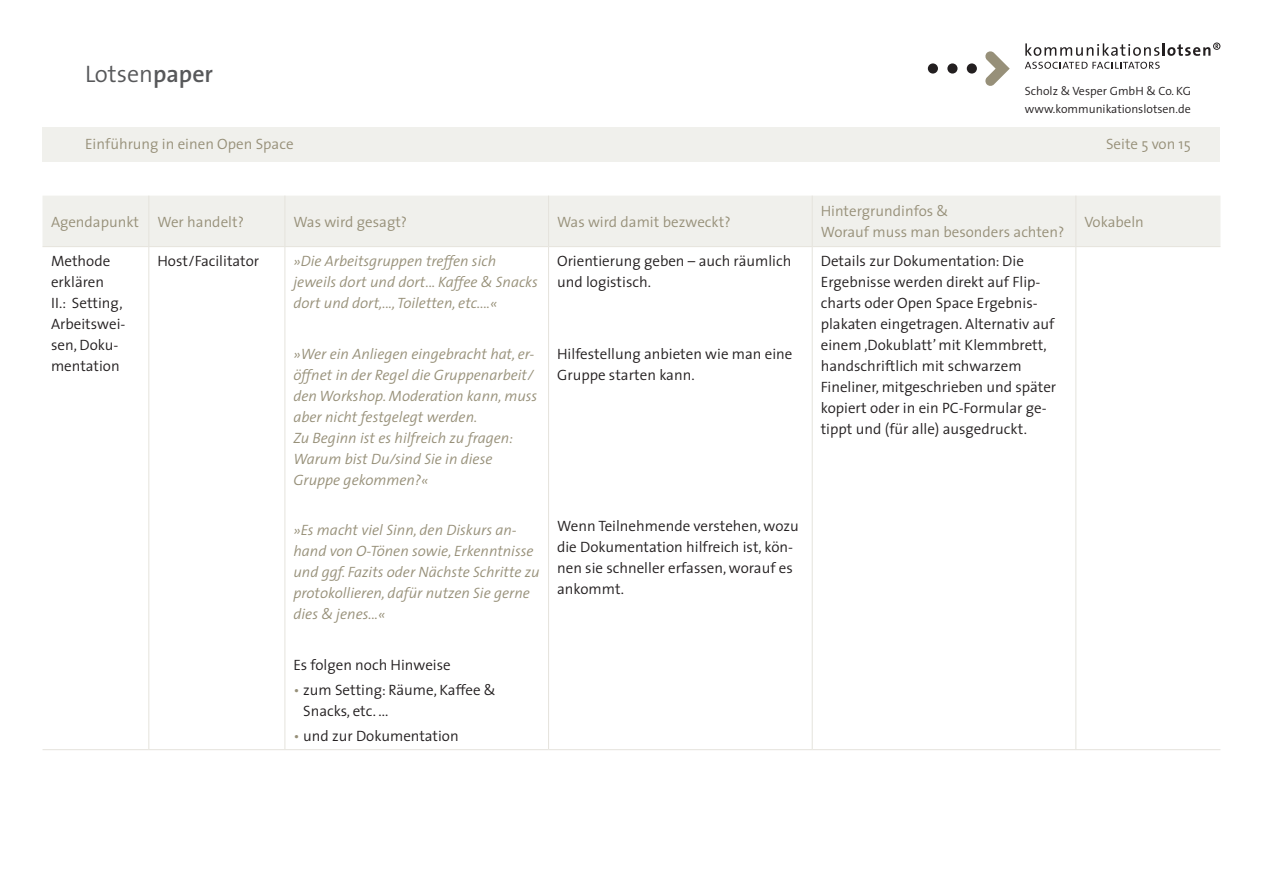
<style>
.page{position:relative;width:1263px;height:893px;background:#fff}
.page>*{position:absolute;margin:0;border:0;box-sizing:border-box;transform-origin:0 0}
.t1{font:300 24px "The Sans";color:#57585a}
.t2{font:300 15px/21px "The Sans";color:#231f20}
.t3{font:italic 300 15px/21px "The Sans";color:#979079}
.t4{font:300 15px/21px "The Sans";color:#979079}
.t5{font:300 12px/18px "The Sans";color:#231f20}
.s1{font-weight:600}
.s2{color:#979079}
</style>
<div class="page">
<svg style="left:985px;top:51px;width:25px;height:35px"></svg>
<div style="left:967px;top:63px;width:10px;height:11px;background:#231f20;border-radius:50%"></div>
<div style="left:947px;top:63px;width:10px;height:11px;background:#231f20;border-radius:50%"></div>
<div style="left:928px;top:63px;width:10px;height:11px;background:#231f20;border-radius:50%"></div>
<svg style="left:1025px;top:62px;width:135px;height:7px"></svg>
<svg style="left:1025px;top:43px;width:195px;height:13px"></svg>
<div style="left:43px;top:196px;width:1177px;height:50px;background:#f0f0ec"></div>
<hr style="left:148px;top:196px;width:1px;height:50px;background:#e5e3dc">
<hr style="left:285px;top:196px;width:1px;height:50px;background:#e5e3dc">
<hr style="left:548px;top:196px;width:1px;height:50px;background:#e5e3dc">
<hr style="left:812px;top:196px;width:1px;height:50px;background:#e5e3dc">
<hr style="left:1075px;top:196px;width:1px;height:50px;background:#e5e3dc">
<hr style="left:43px;top:246px;width:106px;height:1px;background:#e5e3dc">
<hr style="left:149px;top:246px;width:136px;height:1px;background:#e5e3dc">
<hr style="left:148px;top:247px;width:1px;height:502px;background:#e5e3dc">
<hr style="left:285px;top:246px;width:264px;height:1px;background:#e5e3dc">
<hr style="left:285px;top:247px;width:1px;height:502px;background:#e5e3dc">
<hr style="left:549px;top:246px;width:263px;height:1px;background:#e5e3dc">
<hr style="left:548px;top:247px;width:1px;height:502px;background:#e5e3dc">
<hr style="left:812px;top:246px;width:264px;height:1px;background:#e5e3dc">
<hr style="left:812px;top:247px;width:1px;height:502px;background:#e5e3dc">
<hr style="left:1076px;top:246px;width:144px;height:1px;background:#e5e3dc">
<hr style="left:1075px;top:247px;width:1px;height:502px;background:#e5e3dc">
<hr style="left:43px;top:749px;width:106px;height:1px;background:#e5e3dc">
<hr style="left:149px;top:749px;width:136px;height:1px;background:#e5e3dc">
<hr style="left:285px;top:749px;width:264px;height:1px;background:#e5e3dc">
<hr style="left:549px;top:749px;width:263px;height:1px;background:#e5e3dc">
<hr style="left:812px;top:749px;width:264px;height:1px;background:#e5e3dc">
<hr style="left:1076px;top:749px;width:144px;height:1px;background:#e5e3dc">
<div style="left:43px;top:128px;width:1177px;height:34px;background:#f0f0ec"></div>
<h1 class="t1" style="left:85px;top:54px;width:130px">Lotsen<span class="s1">paper</span></h1>
<p class="t5" style="left:1025px;top:82px;width:168px">Scholz &amp; Vesper GmbH &amp; Co. KG www.kommunikationslotsen.de</p>
<p class="t4" style="left:85px;top:133px;width:210px">Einführung in einen Open Space</p>
<p class="t4" style="left:1106px;top:133px;width:86px">Seite 5 von 15</p>
<p class="t4" style="left:51px;top:211px;width:194px">Agendapunkt Wer handelt?</p>
<p class="t4" style="left:293px;top:211px;width:115px">Was wird gesagt?</p>
<p class="t4" style="left:557px;top:211px;width:175px">Was wird damit bezweckt?</p>
<p class="t4" style="left:821px;top:200px;width:245px">Hintergrundinfos &amp;<br>Worauf muss man besonders achten?</p>
<p class="t4" style="left:1084px;top:211px;width:61px">Vokabeln</p>
<p class="t2" style="left:51px;top:250px;width:76px">Methode erklären<br>II.: Setting,<br>Arbeitswei&shy;sen, Doku&shy;mentation</p>
<p class="t2" style="left:157px;top:250px;width:103px">Host/Facilitator</p>
<p class="t3" style="left:293px;top:250px;width:246px">»Die Arbeitsgruppen treffen sich jeweils dort und dort... Kaffee &amp; Snacks dort und dort,..., Toiletten, etc....«</p>
<p class="t2" style="left:821px;top:250px;width:237px">Details zur Dokumentation: Die Ergebnisse werden direkt auf Flip&shy;charts oder Open Space Ergebnis&shy;plakaten eingetragen. Alternativ auf einem ‚Dokublatt’ mit Klemmbrett, handschriftlich mit schwarzem Fineliner, mitgeschrieben und später kopiert oder in ein PC-Formular ge&shy;tippt und (für alle) ausgedruckt.</p>
<p class="t2" style="left:557px;top:250px;width:236px">Orientierung geben – auch räumlich und logistisch.</p>
<p class="t2" style="left:557px;top:343px;width:237px">Hilfestellung anbieten wie man eine<br>Gruppe starten kann.</p>
<p class="t3" style="left:293px;top:343px;width:245px">»Wer ein Anliegen eingebracht hat, er&shy;öffnet in der Regel die Gruppenarbeit/ den Workshop. Moderation kann, muss aber nicht festgelegt werden.<br>Zu Beginn ist es hilfreich zu fragen:<br>Warum bist Du/sind Sie in diese Gruppe gekommen?«</p>
<p class="t3" style="left:293px;top:519px;width:248px">»Es macht viel Sinn, den Diskurs an&shy;hand von O-Tönen sowie, Erkenntnisse und ggf. Fazits oder Nächste Schritte zu protokollieren, dafür nutzen Sie gerne dies &amp; jenes...«</p>
<p class="t2" style="left:293px;top:654px;width:159px">Es folgen noch Hinweise</p>
<p class="t2" style="left:303px;top:679px;width:194px;text-indent:-10px"><span class="s2">•</span> zum Setting: Räume, Kaffee &amp;<br>Snacks, etc. ...</p>
<p class="t2" style="left:293px;top:725px;width:167px"><span class="s2">•</span> und zur Dokumentation</p>
<p class="t2" style="left:557px;top:515px;width:243px">Wenn Teilnehmende verstehen, wozu die Dokumentation hilfreich ist, kön&shy;nen sie schneller erfassen, worauf es ankommt.</p>
</div>
